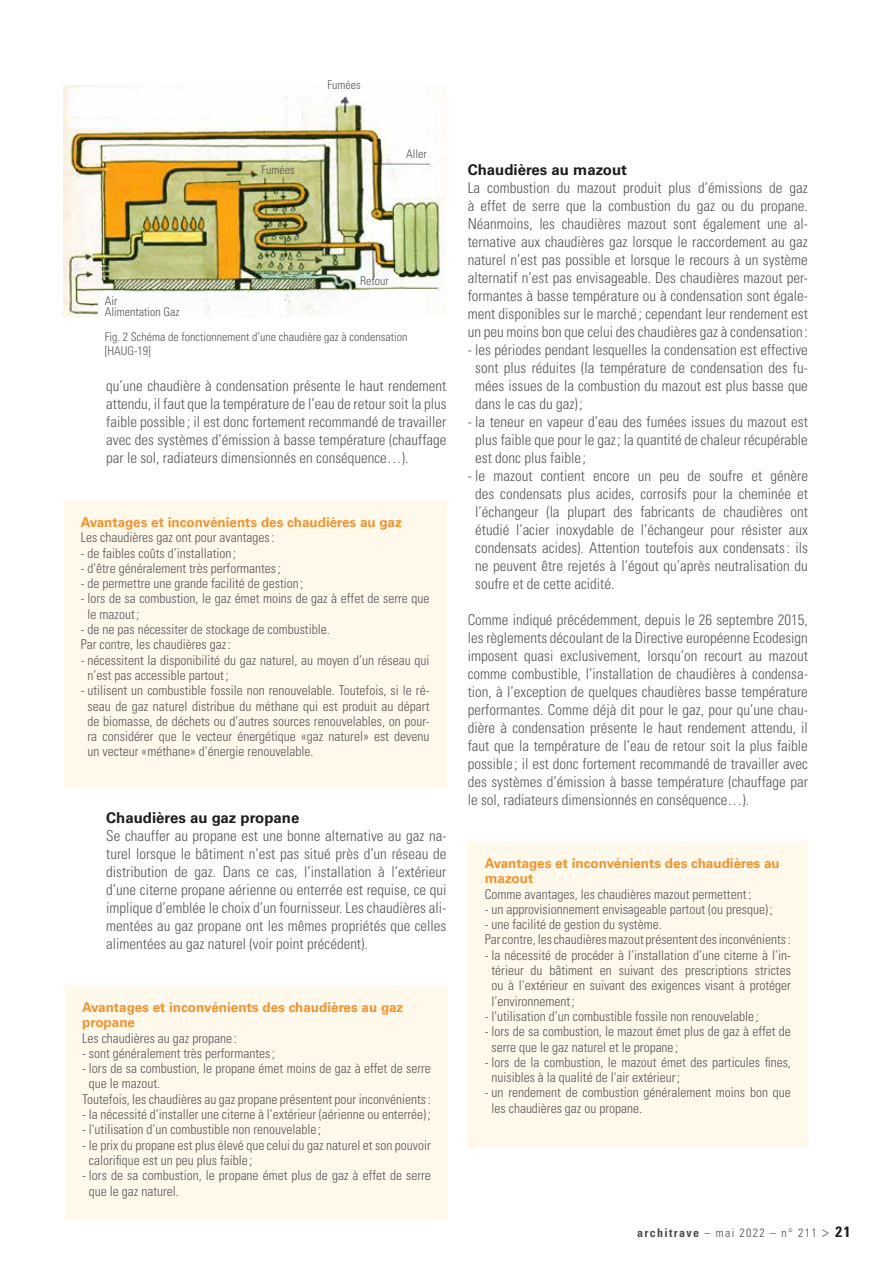
<style>
.page{position:relative;width:893px;height:1263px;background:#fff}
.page>*{position:absolute;margin:0;border:0;box-sizing:border-box;transform-origin:0 0}
.t1{font:300 condensed 15px/18px "Univers LT Std";color:#575756;text-align:justify}
.t2{font:700 15px "Univers LT Std";color:#1d1d1b}
.t3{font:300 condensed 13.5px/15.3px "Univers LT Std";color:#575756}
.t4{font:700 13.5px/15.3px "Univers LT Std";color:#f3922e}
.t5{font:300 condensed 12px/14.4px "Univers LT Std";color:#575756}
.t6{font:300 condensed 12px "Univers LT Std";letter-spacing:.11em;color:#4b4b4a}
.s1{font-weight:700}
.s2{font-size:15px}
.s3{font-weight:700;font-size:15px;color:#1d1d1b}
</style>
<div class="page">
<div style="left:64px;top:499px;width:382px;height:288px;background:#fff9ec"></div>
<div style="left:468px;top:841px;width:340px;height:306px;background:#fff9ec"></div>
<img style="left:64px;top:85px;width:382px;height:232px">
<div style="left:65px;top:985px;width:383px;height:234px;background:#fff9ec"></div>
<p class="t5" style="left:327px;top:77px;width:35px">Fumées</p>
<p class="t5" style="left:105px;top:294px;width:14px">Air</p>
<p class="t5" style="left:105px;top:305px;width:76px">Alimentation Gaz</p>
<p class="t5" style="left:261px;top:162px;width:35px">Fumées</p>
<p class="t5" style="left:406px;top:147px;width:22px">Aller</p>
<p class="t5" style="left:360px;top:274px;width:30px">Retour</p>
<p class="t5" style="left:105px;top:330px;width:304px">Fig. 2 Schéma de fonctionnement d’une chaudière gaz à condensation [HAUG-19]</p>
<p class="t1" style="left:106px;top:377px;width:342px">qu’une chaudière à condensation présente le haut rendement attendu, il faut que la température de l’eau de retour soit la plus faible possible ; il est donc fortement recommandé de travailler avec des systèmes d’émission à basse température (chauffage par le sol, radiateurs dimensionnés en conséquence…).</p>
<p class="t4" style="left:81px;top:515px;width:323px">Avantages et inconvénients des chaudières au gaz</p>
<p class="t3" style="left:81px;top:530px;width:195px">Les chaudières gaz ont pour avantages:</p>
<p class="t3" style="left:81px;top:545px;width:157px">- de faibles coûts d’installation ;</p>
<p class="t3" style="left:81px;top:560px;width:202px">- d'être généralement très performantes;</p>
<p class="t3" style="left:81px;top:576px;width:224px">- de permettre une grande facilité de gestion ;</p>
<p class="t3" style="left:88px;top:591px;width:343px;text-indent:-7px">- lors de sa combustion, le gaz émet moins de gaz à effet de serre que le mazout;</p>
<p class="t3" style="left:81px;top:622px;width:250px">- de ne pas nécessiter de stockage de combustible.<br>Par contre, les chaudières gaz:</p>
<p class="t3" style="left:88px;top:652px;width:343px;text-indent:-7px">- nécessitent la disponibilité du gaz naturel, au moyen d’un réseau qui n’est pas accessible partout;</p>
<p class="t3" style="left:88px;top:683px;width:343px;text-align:justify;text-indent:-7px">- utilisent un combustible fossile non renouvelable. Toutefois, si le ré&shy;seau de gaz naturel distribue du méthane qui est produit au départ de biomasse, de déchets ou d’autres sources renouvelables, on pour&shy;ra considérer que le vecteur énergétique «gaz naturel» est devenu un vecteur «méthane» d’énergie renouvelable.</p>
<p class="t2" style="left:106px;top:809px;width:195px">Chaudières au gaz propane</p>
<p class="t1" style="left:106px;top:827px;width:342px">Se chauffer au propane est une bonne alternative au gaz na&shy;turel lorsque le bâtiment n’est pas situé près d’un réseau de distribution de gaz. Dans ce cas, l’installation à l’extérieur d’une citerne propane aérienne ou enterrée est requise, ce qui implique d’emblée le choix d’un fournisseur. Les chaudières ali&shy;mentées au gaz propane ont les mêmes propriétés que celles alimentées au gaz naturel (voir point précédent).</p>
<p class="t4" style="left:82px;top:1000px;width:323px">Avantages et inconvénients des chaudières au gaz propane</p>
<p class="t3" style="left:82px;top:1030px;width:156px">Les chaudières au gaz propane :</p>
<p class="t3" style="left:82px;top:1045px;width:194px">- sont généralement très performantes;</p>
<p class="t3" style="left:82px;top:1061px;width:350px">- lors de sa combustion, le propane émet moins de gaz à effet de serre</p>
<p class="t3" style="left:89px;top:1076px;width:73px">que le mazout.</p>
<p class="t3" style="left:82px;top:1091px;width:350px">Toutefois, les chaudières au gaz propane présentent pour inconvénients:</p>
<p class="t3" style="left:82px;top:1106px;width:350px">- la nécessité d’installer une citerne à l’extérieur (aérienne ou enterrée) ;</p>
<p class="t3" style="left:82px;top:1122px;width:240px">- l'utilisation d’un combustible non renouvelable ;</p>
<p class="t3" style="left:89px;top:1137px;width:343px;text-indent:-7px">- le prix du propane est plus élevé que celui du gaz naturel et son pouvoir calorifique est un peu plus faible ;</p>
<p class="t3" style="left:89px;top:1168px;width:343px;text-indent:-7px">- lors de sa combustion, le propane émet plus de gaz à effet de serre que le gaz naturel.</p>
<p class="t2" style="left:468px;top:161px;width:161px">Chaudières au mazout</p>
<p class="t1" style="left:468px;top:179px;width:342px">La combustion du mazout produit plus d’émissions de gaz à effet de serre que la combustion du gaz ou du propane.<br>Néanmoins, les chaudières mazout sont également une al&shy;ternative aux chaudières gaz lorsque le raccordement au gaz naturel n’est pas possible et lorsque le recours à un système alternatif n’est pas envisageable. Des chaudières mazout per&shy;formantes à basse température ou à condensation sont égale&shy;ment disponibles sur le marché ; cependant leur rendement est un peu moins bon que celui des chaudières gaz à condensation :</p>
<p class="t1" style="left:475px;top:341px;width:334px;text-indent:-8px">- les périodes pendant lesquelles la condensation est effective sont plus réduites (la température de condensation des fu&shy;mées issues de la combustion du mazout est plus basse que dans le cas du gaz) ;</p>
<p class="t1" style="left:475px;top:413px;width:334px;text-indent:-8px">- la teneur en vapeur d’eau des fumées issues du mazout est plus faible que pour le gaz; la quantité de chaleur récupérable est donc plus faible ;</p>
<p class="t1" style="left:475px;top:467px;width:334px;text-indent:-8px">- le mazout contient encore un peu de soufre et génère des condensats plus acides, corrosifs pour la cheminée et l’échangeur (la plupart des fabricants de chaudières ont étudié l’acier inoxydable de l’échangeur pour résister aux condensats acides). Attention toutefois aux condensats: ils ne peuvent être rejetés à l’égout qu’après neutralisation du soufre et de cette acidité.</p>
<p class="t1" style="left:468px;top:611px;width:342px">Comme indiqué précédemment, depuis le 26 septembre 2015, les règlements découlant de la Directive européenne Ecodesign imposent quasi exclusivement, lorsqu’on recourt au mazout comme combustible, l’installation de chaudières à condensa&shy;tion, à l’exception de quelques chaudières basse température performantes. Comme déjà dit pour le gaz, pour qu’une chau&shy;dière à condensation présente le haut rendement attendu, il faut que la température de l’eau de retour soit la plus faible possible ; il est donc fortement recommandé de travailler avec des systèmes d’émission à basse température (chauffage par le sol, radiateurs dimensionnés en conséquence…).</p>
<p class="t4" style="left:485px;top:856px;width:297px">Avantages et inconvénients des chaudières au mazout</p>
<p class="t3" style="left:485px;top:886px;width:268px">Comme avantages, les chaudières mazout permettent:</p>
<p class="t3" style="left:485px;top:901px;width:289px">- un approvisionnement envisageable partout (ou presque) ;</p>
<p class="t3" style="left:485px;top:917px;width:308px">- une facilité de gestion du système.<br>Par contre, les chaudières mazout présentent des inconvénients:</p>
<p class="t3" style="left:491px;top:947px;width:301px;text-align:justify;text-indent:-7px">- la nécessité de procéder à l’installation d’une citerne à l’in&shy;térieur du bâtiment en suivant des prescriptions strictes ou à l’extérieur en suivant des exigences visant à protéger l’environnement;</p>
<p class="t3" style="left:485px;top:1008px;width:276px">- l'utilisation d’un combustible fossile non renouvelable ;</p>
<p class="t3" style="left:491px;top:1024px;width:301px;text-indent:-7px">- lors de sa combustion, le mazout émet plus de gaz à effet de serre que le gaz naturel et le propane ;</p>
<p class="t3" style="left:491px;top:1054px;width:301px;text-indent:-7px">- lors de la combustion, le mazout émet des particules fines, nuisibles à la qualité de l'air extérieur;</p>
<p class="t3" style="left:491px;top:1085px;width:301px;text-indent:-7px">- un rendement de combustion généralement moins bon que les chaudières gaz ou propane.</p>
<p class="t6" style="left:637px;top:1226px;width:215px"><span class="s1">architrave</span> – mai 2022 – n° 211 <span class="s2">&gt;</span> <span class="s3">21</span></p>
</div>
